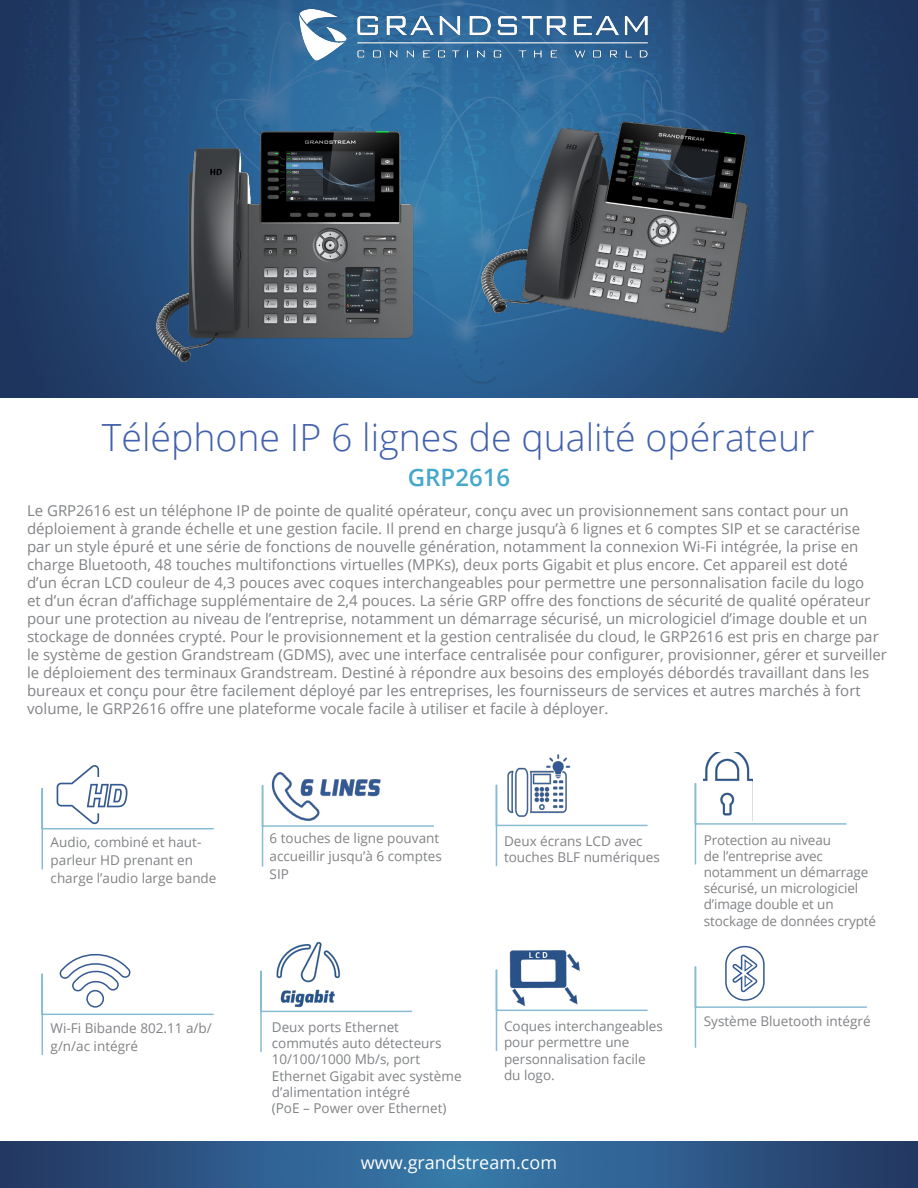
<style>
.page{position:relative;width:918px;height:1188px;background:#fff}
.page>*{position:absolute;margin:0;border:0;box-sizing:border-box;transform-origin:0 0}
.t1{font:300 37.5px "Open Sans";color:#4160ac}
.t2{font:600 24px "Open Sans";color:#46a8ca}
.t3{font:18px "Open Sans";color:#fff}
.t4{font:15px/18px "Open Sans";color:#808285}
.t5{font:13.5px/16.2px "Open Sans";color:#808285}
</style>
<div class="page">
<img style="left:0;top:0;width:918px;height:397px">
<img style="left:291px;top:10px;width:362px;height:53px">
<svg style="left:0;top:1142px;width:918px;height:46px;background:#2d5988"></svg>
<svg style="left:495px;top:784px;width:153px;height:82px"></svg>
<svg style="left:260px;top:970px;width:153px;height:82px"></svg>
<img style="left:275px;top:941px;width:66px;height:66px">
<svg style="left:41px;top:953px;width:173px;height:102px"></svg>
<svg style="left:41px;top:765px;width:173px;height:105px"></svg>
<svg style="left:261px;top:785px;width:173px;height:82px"></svg>
<svg style="left:495px;top:969px;width:153px;height:82px"></svg>
<svg style="left:694px;top:783px;width:153px;height:82px"></svg>
<img style="left:704px;top:753px;width:49px;height:68px">
<svg style="left:694px;top:945px;width:173px;height:103px"></svg>
<img style="left:504px;top:950px;width:80px;height:57px">
<img style="left:268px;top:772px;width:118px;height:49px">
<img style="left:505px;top:754px;width:67px;height:65px">
<img style="left:130px;top:93px;width:313px;height:281px">
<img style="left:451px;top:103px;width:337px;height:261px">
<h1 class="t1" style="left:102px;top:412px;width:714px">Téléphone IP 6 lignes de qualité opérateur</h1>
<h2 class="t2" style="left:408px;top:461px;width:104px">GRP2616</h2>
<p class="t4" style="left:27px;top:502px;width:862px">Le GRP2616 est un téléphone IP de pointe de qualité opérateur, conçu avec un provisionnement sans contact pour un déploiement à grande échelle et une gestion facile. Il prend en charge jusqu’à 6 lignes et 6 comptes SIP et se caractérise par un style épuré et une série de fonctions de nouvelle génération, notamment la connexion Wi-Fi intégrée, la prise en charge Bluetooth, 48 touches multifonctions virtuelles (MPKs), deux ports Gigabit et plus encore. Cet appareil est doté<br>d’un écran LCD couleur de 4,3 pouces avec coques interchangeables pour permettre une personnalisation facile du logo<br>et d’un écran d’affichage supplémentaire de 2,4 pouces. La série GRP offre des fonctions de sécurité de qualité opérateur pour une protection au niveau de l’entreprise, notamment un démarrage sécurisé, un micrologiciel d’image double et un stockage de données crypté. Pour le provisionnement et la gestion centralisée du cloud, le GRP2616 est pris en charge par le système de gestion Grandstream (GDMS), avec une interface centralisée pour configurer, provisionner, gérer et surveiller le déploiement des terminaux Grandstream. Destiné à répondre aux besoins des employés débordés travaillant dans les bureaux et conçu pour être facilement déployé par les entreprises, les fournisseurs de services et autres marchés à fort volume, le GRP2616 offre une plateforme vocale facile à utiliser et facile à déployer.</p>
<p class="t5" style="left:270px;top:829px;width:174px;line-height:18px">6 touches de ligne pouvant accueillir jusqu’à 6 comptes<br>SIP</p>
<p class="t5" style="left:51px;top:833px;width:167px;line-height:18px">Audio, combiné et haut&shy;parleur HD prenant en charge l’audio large bande</p>
<p class="t5" style="left:504px;top:833px;width:157px">Deux écrans LCD avec touches BLF numériques</p>
<p class="t5" style="left:51px;top:1019px;width:163px;line-height:18px">Wi-Fi Bibande 802.11 a/b/ g/n/ac intégré</p>
<p class="t5" style="left:272px;top:1019px;width:191px">Deux ports Ethernet commutés auto détecteurs<br>10/100/1000 Mb/s, port<br>Ethernet Gigabit avec système d’alimentation intégré<br>(PoE – Power over Ethernet)</p>
<p class="t5" style="left:504px;top:1018px;width:161px">Coques interchangeables pour permettre une personnalisation facile du logo.</p>
<p class="t3" style="left:361px;top:1151px;width:198px">www.grandstream.com</p>
<p class="t5" style="left:704px;top:831px;width:174px">Protection au niveau<br>de l’entreprise avec notamment un démarrage sécurisé, un micrologiciel d’image double et un stockage de données crypté</p>
<p class="t5" style="left:704px;top:1013px;width:168px">Système Bluetooth intégré</p>
</div>
